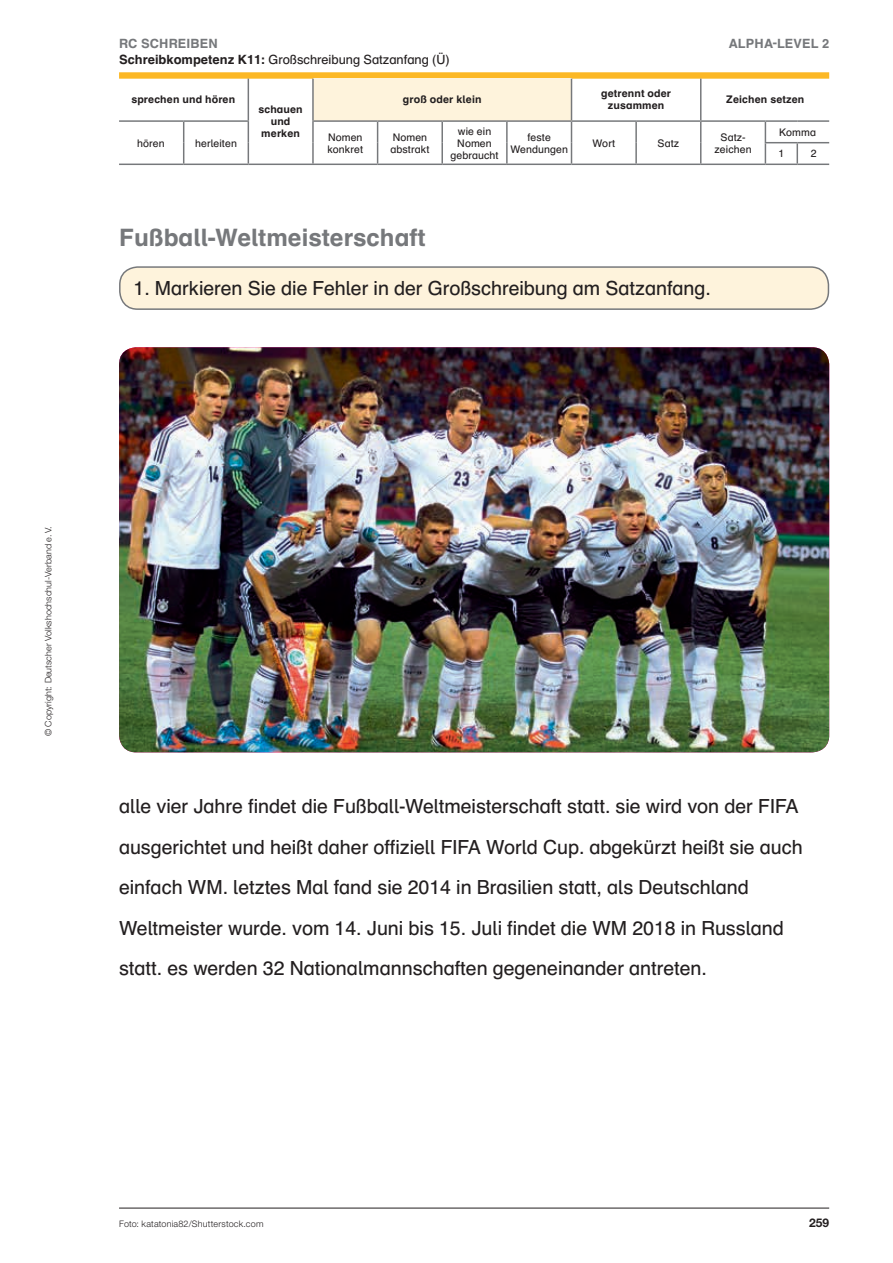
<style>
.page{position:relative;width:893px;height:1263px;background:#fff}
.page>*{position:absolute;margin:0;border:0;box-sizing:border-box;transform-origin:0 0}
.t1{font:700 24px "Schulbuch Nord Pro";color:#76787b}
.t2{font:19.5px/40.5px "Schulbuch Nord Pro";color:#231f20}
.t3{font:12.75px "Schulbuch Nord Pro";color:#231f20}
.t4{font:700 12.75px "Schulbuch Nord Pro";letter-spacing:.01em;color:#76787b}
.t5{font:700 12px "Helvetica Neue LT Pro";color:#231f20}
.t6{font:10.5px/12px "Schulbuch Nord Pro";letter-spacing:.01em;color:#231f20}
.t7{font:700 10.5px/12px "Schulbuch Nord Pro";letter-spacing:.01em;color:#231f20;text-align:center}
.t8{font:300 9px "Helvetica Neue LT Pro";letter-spacing:.005em;color:#231f20}
.t9{font:300 9px "Helvetica Neue LT Pro";letter-spacing:.025em;color:#231f20}
.s1{font-weight:700}
</style>
<div class="page">
<div style="left:119px;top:72px;width:710px;height:7px;background:#fcb825"></div>
<hr style="left:119px;top:1208px;width:710px;height:1px;background:#231f20">
<img style="left:119px;top:347px;width:710px;height:405px">
<div style="left:120px;top:267px;width:708px;height:42px;background:#fef3dc;border-radius:18px"></div>
<div style="left:119px;top:266px;width:710px;height:44px;border:1px solid #76787b;border-radius:18px"></div>
<div style="left:313px;top:79px;width:258px;height:42px;background:#fef3dc"></div>
<hr style="left:248px;top:79px;width:1px;height:41px;background:#76787b">
<hr style="left:312px;top:79px;width:2px;height:41px;background:#76787b">
<hr style="left:571px;top:79px;width:1px;height:41px;background:#76787b">
<hr style="left:700px;top:79px;width:1px;height:41px;background:#76787b">
<hr style="left:119px;top:120px;width:65px;height:2px;background:#76787b">
<hr style="left:184px;top:120px;width:65px;height:2px;background:#76787b">
<hr style="left:312px;top:120px;width:66px;height:2px;background:#76787b">
<hr style="left:312px;top:122px;width:2px;height:21px;background:#76787b">
<hr style="left:378px;top:120px;width:64px;height:2px;background:#76787b">
<hr style="left:442px;top:120px;width:65px;height:2px;background:#76787b">
<hr style="left:441px;top:122px;width:2px;height:21px;background:#76787b">
<hr style="left:507px;top:120px;width:64px;height:2px;background:#76787b">
<hr style="left:506px;top:122px;width:2px;height:21px;background:#76787b">
<hr style="left:571px;top:120px;width:65px;height:2px;background:#76787b">
<hr style="left:636px;top:120px;width:65px;height:2px;background:#76787b">
<hr style="left:635px;top:122px;width:2px;height:21px;background:#76787b">
<hr style="left:701px;top:120px;width:64px;height:2px;background:#76787b">
<hr style="left:765px;top:120px;width:32px;height:2px;background:#76787b">
<hr style="left:797px;top:120px;width:32px;height:2px;background:#76787b">
<svg style="left:183px;top:122px;width:1px;height:42px"></svg>
<svg style="left:248px;top:122px;width:1px;height:42px"></svg>
<hr style="left:312px;top:143px;width:2px;height:21px;background:#76787b">
<svg style="left:377px;top:122px;width:1px;height:42px"></svg>
<hr style="left:441px;top:143px;width:2px;height:21px;background:#76787b">
<hr style="left:506px;top:143px;width:2px;height:21px;background:#76787b">
<svg style="left:571px;top:122px;width:1px;height:42px"></svg>
<hr style="left:635px;top:143px;width:2px;height:21px;background:#76787b">
<svg style="left:700px;top:122px;width:1px;height:42px"></svg>
<hr style="left:765px;top:142px;width:32px;height:1px;background:#76787b">
<svg style="left:765px;top:122px;width:1px;height:42px"></svg>
<hr style="left:797px;top:142px;width:32px;height:1px;background:#76787b">
<svg style="left:797px;top:143px;width:1px;height:21px"></svg>
<hr style="left:119px;top:164px;width:65px;height:1px;background:#76787b">
<hr style="left:184px;top:164px;width:64px;height:1px;background:#76787b">
<hr style="left:248px;top:164px;width:65px;height:1px;background:#76787b">
<hr style="left:313px;top:164px;width:65px;height:1px;background:#76787b">
<hr style="left:378px;top:164px;width:64px;height:1px;background:#76787b">
<hr style="left:442px;top:164px;width:65px;height:1px;background:#76787b">
<hr style="left:507px;top:164px;width:64px;height:1px;background:#76787b">
<hr style="left:571px;top:164px;width:65px;height:1px;background:#76787b">
<hr style="left:636px;top:164px;width:65px;height:1px;background:#76787b">
<hr style="left:701px;top:164px;width:64px;height:1px;background:#76787b">
<hr style="left:765px;top:164px;width:32px;height:1px;background:#76787b">
<hr style="left:797px;top:164px;width:32px;height:1px;background:#76787b">
<p class="t4" style="left:119px;top:34px;width:100px">RC SCHREIBEN</p>
<p class="t4" style="left:729px;top:34px;width:102px">ALPHA-LEVEL 2</p>
<p class="t3" style="left:119px;top:50px;width:332px"><span class="s1">Schreibkompetenz K11:</span> Großschreibung Satzanfang (Ü)</p>
<p class="t7" style="left:403px;top:94px;width:80px">groß oder klein</p>
<p class="t7" style="left:601px;top:88px;width:72px">getrennt oder zusammen</p>
<p class="t7" style="left:726px;top:94px;width:80px">Zeichen setzen</p>
<p class="t7" style="left:131px;top:94px;width:105px">sprechen und hören</p>
<p class="t7" style="left:258px;top:103px;width:46px">schauen und merken</p>
<p class="t6" style="left:137px;top:137px;width:29px">hören</p>
<p class="t6" style="left:195px;top:137px;width:43px">herleiten</p>
<p class="t6" style="left:327px;top:131px;width:37px">Nomen konkret</p>
<p class="t6" style="left:390px;top:131px;width:40px">Nomen abstrakt</p>
<p class="t6" style="left:450px;top:125px;width:50px;text-align:center">wie ein<br>Nomen gebraucht</p>
<p class="t6" style="left:510px;top:131px;width:59px;text-align:center">feste<br>Wendungen</p>
<p class="t6" style="left:593px;top:137px;width:24px">Wort</p>
<p class="t6" style="left:658px;top:137px;width:23px">Satz</p>
<p class="t6" style="left:714px;top:131px;width:39px;text-align:center">Satz&shy;zeichen</p>
<p class="t6" style="left:778px;top:121px;width:39px;line-height:21.6px">Komma<br>1</p>
<p class="t6" style="left:811px;top:148px;width:7px">2</p>
<p class="t1" style="left:119px;top:221px;width:308px">Fußball-Weltmeisterschaft</p>
<p class="t2" style="left:134px;top:268px;width:579px">1. Markieren Sie die Fehler in der Großschreibung am Satzanfang.</p>
<p class="t8" style="left:43px;top:736px;width:211px;rotate:-90deg">© Copyright: Deutscher Volkshochschul-Verband e.V.</p>
<p class="t2" style="left:119px;top:786px;width:685px">alle vier Jahre findet die Fußball-Weltmeisterschaft statt. sie wird von der FIFA ausgerichtet und heißt daher offiziell FIFA World Cup. abgekürzt heißt sie auch einfach WM. letztes Mal fand sie 2014 in Brasilien statt, als Deutschland Weltmeister wurde. vom 14. Juni bis 15. Juli findet die WM 2018 in Russland statt. es werden 32 Nationalmannschaften gegeneinander antreten.</p>
<p class="t9" style="left:119px;top:1218px;width:146px">Foto: katatonia82/Shutterstock.com</p>
<p class="t5" style="left:809px;top:1215px;width:22px">259</p>
</div>
